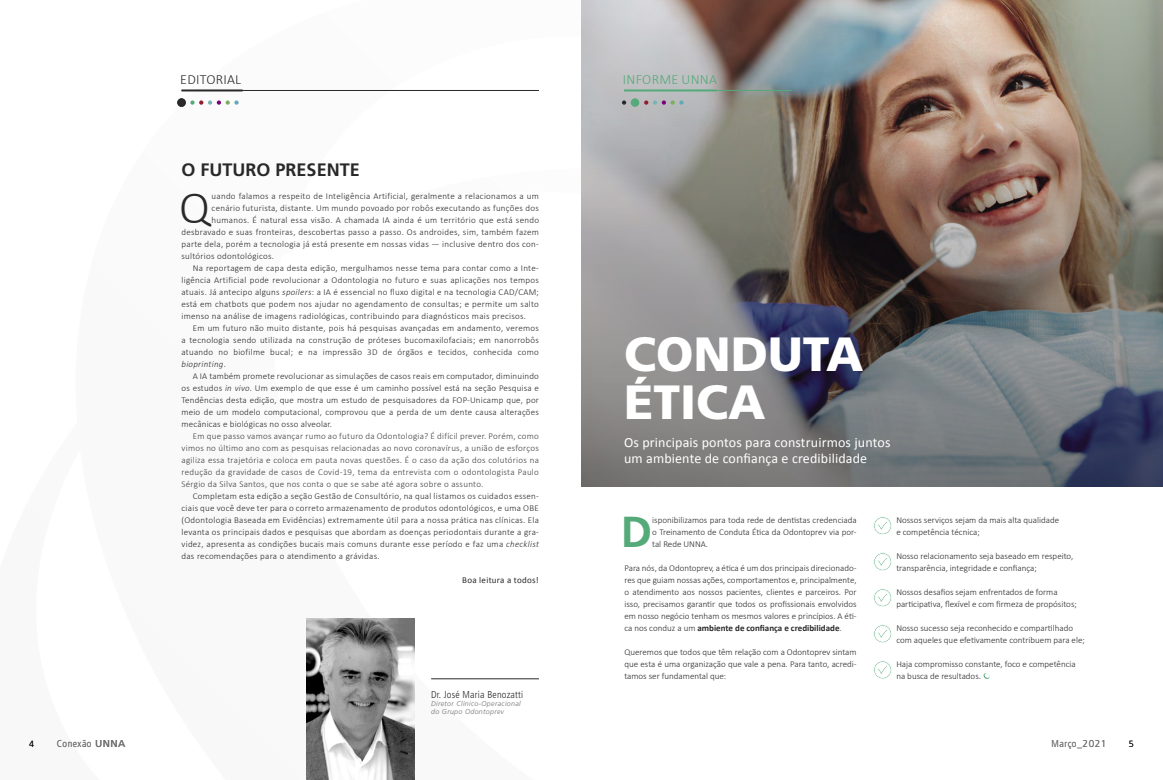
<style>
.page{position:relative;width:1163px;height:780px;background:#fff}
.page>*{position:absolute;margin:0;border:0;box-sizing:border-box;transform-origin:0 0}
.t1{font:900 48px/48px "Frutiger LT Std";color:#fff}
.t2{font:300 46.8px "Calibri";color:#292929}
.t3{font:700 43.4px "Frutiger LT Std";color:#54aa78}
.t4{font:700 18px "Frutiger LT Std";color:#292929}
.t5{font:14px/16px "Calibri";letter-spacing:.01em;color:#fff}
.t6{font:300 14px "Calibri";letter-spacing:.02em;color:#54aa78}
.t7{font:300 14px "Calibri";letter-spacing:.015em;color:#292929}
.t8{font:300 condensed 10px "Frutiger LT Std";letter-spacing:.02em;color:#292929}
.t9{font:300 condensed 10px "Frutiger LT Std";letter-spacing:.05em;color:#6f6f6f}
.t10{font:300 10px "Calibri";color:#000}
.t11{font:300 9px/12px "Calibri";letter-spacing:.02em;color:#292929;text-align:justify}
.t12{font:300 9px/12px "Calibri";color:#292929}
.t13{font:300 9px/12px "Calibri";letter-spacing:.03em;color:#423f40;text-align:justify}
.t14{font:9px "Calibri";letter-spacing:.03em;color:#292929}
.t15{font:italic 300 9px "Calibri";letter-spacing:.03em;color:#292929}
.t16{font:italic 300 7px/8px "Frutiger LT Std";letter-spacing:.05em;color:#6f6f6f}
.s1{font-style:italic}
.s2{font-style:normal}
.s3{font-weight:700}
.s4{font-weight:400;font-stretch:normal}
.s5{font-stretch:normal}
</style>
<div class="page">
<img style="left:306px;top:619px;width:108px;height:161px">
<hr style="left:431px;top:678px;width:108px;height:1px;background:#292929">
<img style="left:581px;top:0;width:581px;height:487px">
<svg style="left:983px;top:673px;width:6px;height:6px"></svg>
<svg style="left:873px;top:661px;width:18px;height:18px"></svg>
<svg style="left:873px;top:624px;width:18px;height:19px"></svg>
<svg style="left:873px;top:588px;width:18px;height:19px"></svg>
<svg style="left:873px;top:552px;width:18px;height:19px"></svg>
<svg style="left:873px;top:516px;width:18px;height:19px"></svg>
<hr style="left:624px;top:90px;width:168px;height:1px;background:#54aa78">
<div style="left:630px;top:98px;width:9px;height:9px;background:#54aa78;border-radius:50%"></div>
<hr style="left:624px;top:89px;width:92px;height:2px;background:#54aa78">
<svg style="left:622px;top:100px;width:4px;height:5px"></svg>
<svg style="left:644px;top:100px;width:39px;height:5px"></svg>
<hr style="left:181px;top:90px;width:358px;height:1px;background:#292929">
<hr style="left:181px;top:89px;width:61px;height:2px;background:#292929">
<div style="left:177px;top:98px;width:9px;height:9px;background:#292929;border-radius:50%"></div>
<svg style="left:190px;top:100px;width:48px;height:5px"></svg>
<h3 class="t7" style="left:180px;top:70px;width:62px">EDITORIAL</h3>
<h3 class="t4" style="left:181px;top:159px;width:180px">O FUTURO PRESENTE</h3>
<h2 class="t2" style="left:179px;top:178px;width:33px">Q</h2>
<p class="t11" style="left:211px;top:189px;width:329px">uando falamos a respeito de Inteligência Artificial, geralmente a relacionamos a um</p>
<p class="t11" style="left:211px;top:201px;width:329px">cenário futurista, distante. Um mundo povoado por robôs executando as funções dos</p>
<p class="t11" style="left:211px;top:213px;width:329px">humanos. É natural essa visão. A chamada IA ainda é um território que está sendo</p>
<p class="t11" style="left:181px;top:225px;width:359px">desbravado e suas fronteiras, descobertas passo a passo. Os androides, sim, também fazem</p>
<p class="t11" style="left:181px;top:237px;width:359px">parte dela, porém a tecnologia já está presente em nossas vidas — inclusive dentro dos con-</p>
<p class="t11" style="left:181px;top:249px;width:94px">sultórios odontológicos.</p>
<p class="t11" style="left:193px;top:261px;width:347px">Na reportagem de capa desta edição, mergulhamos nesse tema para contar como a Inte-</p>
<p class="t11" style="left:181px;top:273px;width:359px">ligência Artificial pode revolucionar a Odontologia no futuro e suas aplicações nos tempos</p>
<p class="t11" style="left:181px;top:285px;width:359px">atuais. Já antecipo alguns <span class="s1">spoilers</span>: a IA é essencial no fluxo digital e na tecnologia CAD/CAM;</p>
<p class="t11" style="left:181px;top:297px;width:359px">está em chatbots que podem nos ajudar no agendamento de consultas; e permite um salto</p>
<p class="t11" style="left:181px;top:309px;width:346px">imenso na análise de imagens radiológicas, contribuindo para diagnósticos mais precisos.</p>
<p class="t11" style="left:193px;top:321px;width:347px">Em um futuro não muito distante, pois há pesquisas avançadas em andamento, veremos</p>
<p class="t11" style="left:181px;top:333px;width:359px">a tecnologia sendo utilizada na construção de próteses bucomaxilofaciais; em nanorrobôs</p>
<p class="t11" style="left:181px;top:345px;width:359px">atuando no biofilme bucal; e na impressão 3D de órgãos e tecidos, conhecida como</p>
<p class="t15" style="left:181px;top:358px;width:46px">bioprinting<span class="s2">.</span></p>
<p class="t11" style="left:193px;top:369px;width:347px">A IA também promete revolucionar as simulações de casos reais em computador, diminuindo</p>
<p class="t11" style="left:181px;top:381px;width:359px">os estudos <span class="s1">in vivo</span>. Um exemplo de que esse é um caminho possível está na seção Pesquisa e</p>
<p class="t11" style="left:181px;top:393px;width:359px">Tendências desta edição, que mostra um estudo de pesquisadores da FOP-Unicamp que, por</p>
<p class="t11" style="left:181px;top:405px;width:359px">meio de um modelo computacional, comprovou que a perda de um dente causa alterações</p>
<p class="t11" style="left:181px;top:417px;width:152px">mecânicas e biológicas no osso alveolar.</p>
<p class="t13" style="left:181px;top:429px;width:359px;text-indent:11px">Em que passo vamos avançar rumo ao futuro da Odontologia? É difícil prever. Porém, como vimos no último ano com as pesquisas relacionadas ao novo coronavírus, a união de esforços agiliza essa trajetória e coloca em pauta novas questões. É o caso da ação dos colutórios na redução da gravidade de casos de Covid-19, tema da entrevista com o odontologista Paulo Sérgio da Silva Santos, que nos conta o que se sabe até agora sobre o assunto.</p>
<p class="t11" style="left:181px;top:489px;width:359px;text-indent:11px">Completam esta edição a seção Gestão de Consultório, na qual listamos os cuidados essen&shy;ciais que você deve ter para o correto armazenamento de produtos odontológicos, e uma OBE (Odontologia Baseada em Evidências) extremamente útil para a nossa prática nas clínicas. Ela levanta os principais dados e pesquisas que abordam as doenças periodontais durante a gra&shy;videz, apresenta as condições bucais mais comuns durante esse período e faz uma <span class="s1">checklist </span>das recomendações para o atendimento a grávidas.</p>
<p class="t14" style="left:462px;top:574px;width:78px">Boa leitura a todos!</p>
<p class="t8" style="left:431px;top:689px;width:94px">Dr. José Maria Benozatti</p>
<p class="t16" style="left:431px;top:700px;width:91px">Diretor Clínico-Operacional do Grupo Odontoprev</p>
<h3 class="t6" style="left:622px;top:70px;width:96px">INFORME UNNA</h3>
<h1 class="t1" style="left:624px;top:330px;width:241px">CONDUTA<br>ÉTICA</h1>
<h3 class="t5" style="left:624px;top:434px;width:268px">Os principais pontos para construirmos juntos um ambiente de confiança e credibilidade</h3>
<h3 class="t3" style="left:620px;top:506px;width:33px">D</h3>
<p class="t11" style="left:652px;top:513px;width:206px">isponibilizamos para toda rede de dentistas credenciada o Treinamento de Conduta Ética da Odontoprev via por&shy;tal Rede UNNA.</p>
<p class="t11" style="left:624px;top:561px;width:234px">Para nós, da Odontoprev, a ética é um dos principais direcionado&shy;res que guiam nossas ações, comportamentos e, principalmente, o atendimento aos nossos pacientes, clientes e parceiros. Por isso, precisamos garantir que todos os profissionais envolvidos em nosso negócio tenham os mesmos valores e princípios. A éti&shy;ca nos conduz a um <span class="s3">ambiente de confiança e credibilidade</span>.</p>
<p class="t11" style="left:624px;top:645px;width:234px">Queremos que todos que têm relação com a Odontoprev sintam que esta é uma organização que vale a pena. Para tanto, acredi&shy;tamos ser fundamental que:</p>
<p class="t12" style="left:896px;top:513px;width:164px">Nossos serviços sejam da mais alta qualidade e competência técnica;</p>
<p class="t12" style="left:896px;top:549px;width:178px">Nosso relacionamento seja baseado em respeito, transparência, integridade e confiança;</p>
<p class="t12" style="left:896px;top:585px;width:182px">Nossos desafios sejam enfrentados de forma participativa, flexível e com firmeza de propósitos;</p>
<p class="t12" style="left:896px;top:621px;width:190px">Nosso sucesso seja reconhecido e compartilhado com aqueles que efetivamente contribuem para ele;</p>
<p class="t12" style="left:896px;top:657px;width:181px">Haja compromisso constante, foco e competência na busca de resultados.</p>
<p class="t10" style="left:29px;top:737px;width:7px">4</p>
<p class="t9" style="left:57px;top:737px;width:70px">Conexão <span class="s4">UNNA</span></p>
<p class="t9" style="left:1051px;top:737px;width:56px">Março<span class="s5">_2021</span></p>
<p class="t10" style="left:1128px;top:737px;width:7px">5</p>
</div>
